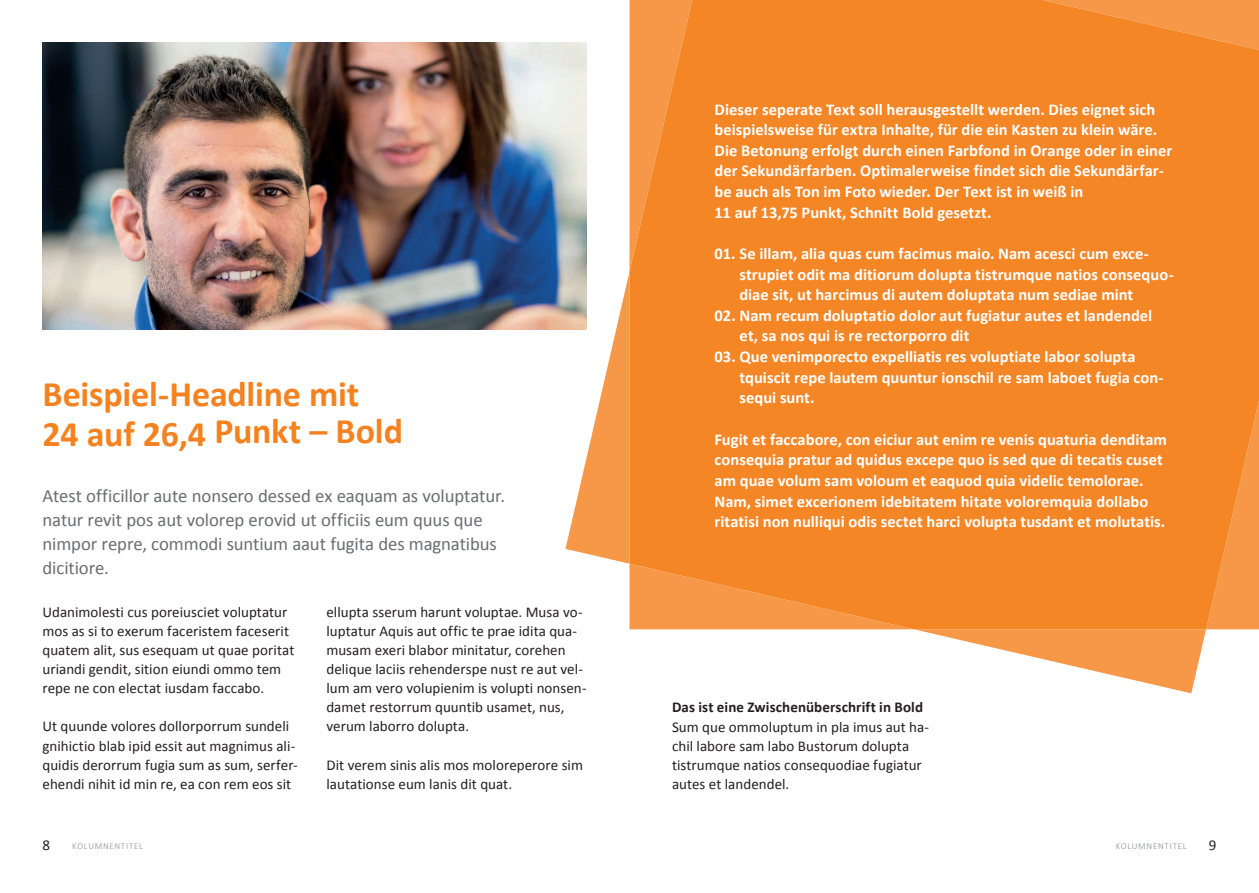
<style>
.page{position:relative;width:1259px;height:893px;background:#fff}
.page>*{position:absolute;margin:0;border:0;box-sizing:border-box;transform-origin:0 0}
.t1{font:700 36px/37.3px "Calibri";letter-spacing:-.005em;color:#f58220}
.t2{font:18.75px/24px "Calibri";letter-spacing:-.005em;color:#6c6d70}
.t3{font:700 16.5px/20.7px "Calibri";color:#fff}
.t4{font:15px/19.2px "Calibri";color:#231f20}
.t5{font:700 15px "Calibri";letter-spacing:.005em;color:#231f20}
.t6{font:300 9px "Calibri";letter-spacing:.075em;color:#8a8c8f}
</style>
<div class="page">
<svg style="left:565px;top:274px;width:641px;height:419px"></svg>
<svg style="left:629px;top:0;width:630px;height:629px;background:#f58829"></svg>
<img style="left:43px;top:43px;width:544px;height:287px">
<h1 class="t1" style="left:43px;top:375px;width:362px">Beispiel-Headline mit<br>24 auf 26,4 Punkt – Bold</h1>
<p class="t2" style="left:43px;top:484px;width:464px">Atest officillor aute nonsero dessed ex eaquam as voluptatur. natur revit pos aut volorep erovid ut officiis eum quus que nimpor repre, commodi suntium aaut fugita des magnatibus dicitiore.</p>
<p class="t4" style="left:43px;top:602px;width:253px">Udanimolesti cus poreiusciet voluptatur mos as si to exerum faceristem faceserit quatem alit, sus esequam ut quae poritat uriandi gendit, sition eiundi ommo tem repe ne con electat iusdam faccabo.</p>
<p class="t4" style="left:43px;top:717px;width:257px">Ut quunde volores dollorporrum sundeli gnihictio blab ipid essit aut magnimus ali&shy;quidis derorrum fugia sum as sum, serfer&shy;ehendi nihit id min re, ea con rem eos sit</p>
<p class="t4" style="left:326px;top:602px;width:262px">ellupta sserum harunt voluptae. Musa vo&shy;luptatur Aquis aut offic te prae idita qua&shy;musam exeri blabor minitatur, corehen delique laciis rehenderspe nust re aut vel&shy;lum am vero volupienim is volupti nonsen&shy;damet restorrum quuntib usamet, nus, verum laborro dolupta.</p>
<p class="t4" style="left:326px;top:755px;width:258px">Dit verem sinis alis mos moloreperore sim lautationse eum lanis dit quat.</p>
<p class="t3" style="left:714px;top:99px;width:459px">Dieser seperate Text soll herausgestellt werden. Dies eignet sich beispielsweise für extra Inhalte, für die ein Kasten zu klein wäre.<br>Die Betonung erfolgt durch einen Farbfond in Orange oder in einer der Sekundärfarben. Optimalerweise findet sich die Sekundärfar&shy;be auch als Ton im Foto wieder. Der Text ist in weiß in<br>11 auf 13,75 Punkt, Schnitt Bold gesetzt.</p>
<p class="t3" style="left:739px;top:243px;width:436px;text-indent:-25px">01. Se illam, alia quas cum facimus maio. Nam acesci cum exce&shy;strupiet odit ma ditiorum dolupta tistrumque natios consequo&shy;diae sit, ut harcimus di autem doluptata num sediae mint</p>
<p class="t3" style="left:739px;top:305px;width:414px;text-indent:-25px">02. Nam recum doluptatio dolor aut fugiatur autes et landendel et, sa nos qui is re rectorporro dit</p>
<p class="t3" style="left:739px;top:346px;width:426px;text-indent:-25px">03. Que venimporecto expelliatis res voluptiate labor solupta tquiscit repe lautem quuntur ionschil re sam laboet fugia con&shy;sequi sunt.</p>
<p class="t3" style="left:714px;top:429px;width:454px">Fugit et faccabore, con eiciur aut enim re venis quaturia denditam consequia pratur ad quidus excepe quo is sed que di tecatis cuset am quae volum sam voloum et eaquod quia videlic temolorae.<br>Nam, simet excerionem idebitatem hitate voloremquia dollabo ritatisi non nulliqui odis sectet harci volupta tusdant et molutatis.</p>
<p class="t5" style="left:672px;top:698px;width:252px">Das ist eine Zwischenüberschrift in Bold</p>
<p class="t4" style="left:672px;top:717px;width:258px">Sum que ommoluptum in pla imus aut ha&shy;chil labore sam labo Bustorum dolupta tistrumque natios consequodiae fugiatur autes et landendel.</p>
<p class="t4" style="left:43px;top:836px;width:9px">8</p>
<p class="t6" style="left:72px;top:841px;width:72px">KOLUMNENTITEL</p>
<p class="t6" style="left:1116px;top:841px;width:72px">KOLUMNENTITEL</p>
<p class="t4" style="left:1208px;top:836px;width:9px">9</p>
</div>
